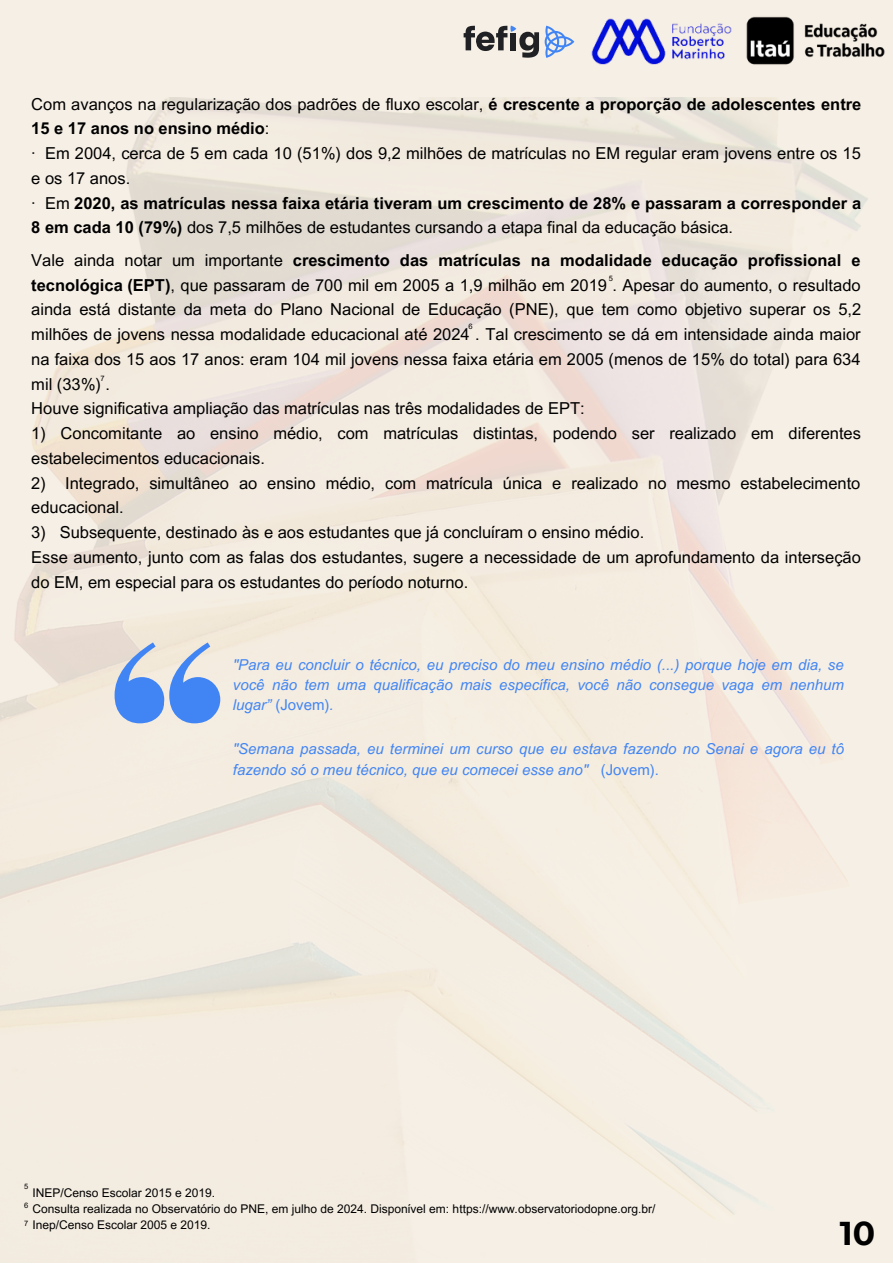
<style>
.page{position:relative;width:893px;height:1264px;background:#fff}
.page>*{position:absolute;margin:0;border:0;box-sizing:border-box;transform-origin:0 0}
.t1{font:700 33px "Montserrat";color:#000}
.t2{font:16.5px/24.8px "Arial MT Pro";color:#000}
.t3{font:700 16.5px/24.8px "Arial MT Pro";color:#000}
.t4{font:italic 15px/20.2px "Arial MT Pro";color:#4185f4;text-align:justify}
.t5{font:12px "Arial MT Pro";color:#000}
.t6{font:7.5px "Arial MT Pro";color:#000}
.s1{font-weight:400}
.s2{font-weight:700}
.s3{font-style:normal}
</style>
<div class="page">
<div style="left:0;top:0;width:892px;height:1262px;background:#f6efe5"></div>
<img style="left:591px;top:18px;width:141px;height:47px">
<svg style="left:463px;top:25px;width:111px;height:33px"></svg>
<img style="left:746px;top:16px;width:139px;height:49px">
<svg style="left:115px;top:642px;width:105px;height:81px"></svg>
<p class="t3" style="left:31px;top:93px;width:831px"><span class="s1">Com avanços na regularização dos padrões de fluxo escolar,</span> é crescente a proporção de adolescentes entre<br>15 e 17 anos no ensino médio<span class="s1">:</span></p>
<p class="t2" style="left:31px;top:143px;width:831px">· Em 2004, cerca de 5 em cada 10 (51%) dos 9,2 milhões de matrículas no EM regular eram jovens entre os 15 e os 17 anos.</p>
<p class="t3" style="left:31px;top:192px;width:831px"><span class="s1">· Em</span> 2020, as matrículas nessa faixa etária tiveram um crescimento de 28% e passaram a corresponder a<br>8 em cada 10 (79%) <span class="s1">dos 7,5 milhões de estudantes cursando a etapa final da educação básica.</span></p>
<p class="t2" style="left:31px;top:250px;width:831px;text-align:justify">Vale ainda notar um importante <span class="s2">crescimento das matrículas na modalidade educação profissional e tecnológica (EPT)</span>, que passaram de 700 mil em 2005 a 1,9 milhão em 2019 . Apesar do aumento, o resultado ainda está distante da meta do Plano Nacional de Educação (PNE), que tem como objetivo superar os 5,2 milhões de jovens nessa modalidade educacional até 2024 . Tal crescimento se dá em intensidade ainda maior na faixa dos 15 aos 17 anos: eram 104 mil jovens nessa faixa etária em 2005 (menos de 15% do total) para 634 mil (33%) .</p>
<p class="t2" style="left:31px;top:398px;width:555px">Houve significativa ampliação das matrículas nas três modalidades de EPT:</p>
<p class="t2" style="left:31px;top:423px;width:831px">1) Concomitante ao ensino médio, com matrículas distintas, podendo ser realizado em diferentes estabelecimentos educacionais.</p>
<p class="t2" style="left:31px;top:472px;width:830px">2) Integrado, simultâneo ao ensino médio, com matrícula única e realizado no mesmo estabelecimento educacional.</p>
<p class="t2" style="left:31px;top:522px;width:614px">3) Subsequente, destinado às e aos estudantes que já concluíram o ensino médio.</p>
<p class="t2" style="left:31px;top:546px;width:831px">Esse aumento, junto com as falas dos estudantes, sugere a necessidade de um aprofundamento da interseção do EM, em especial para os estudantes do período noturno.</p>
<p class="t6" style="left:608px;top:275px;width:6px">5</p>
<p class="t6" style="left:468px;top:324px;width:6px">6</p>
<p class="t6" style="left:100px;top:376px;width:6px">7</p>
<p class="t4" style="left:233px;top:656px;width:612px">"Para eu concluir o técnico, eu preciso do meu ensino médio (...) porque hoje em dia, se você não tem uma qualificação mais específica, você não consegue vaga em nenhum lugar” <span class="s3">(Jovem)</span>.</p>
<p class="t4" style="left:233px;top:741px;width:612px">"Semana passada, eu terminei um curso que eu estava fazendo no Senai e agora eu tô fazendo só o meu técnico, que eu comecei esse ano" <span class="s3">(Jovem).</span></p>
<p class="t6" style="left:24px;top:1183px;width:6px">5</p>
<p class="t6" style="left:24px;top:1202px;width:6px">6</p>
<p class="t6" style="left:24px;top:1220px;width:6px">7</p>
<p class="t5" style="left:33px;top:1188px;width:184px">INEP/Censo Escolar 2015 e 2019.</p>
<p class="t5" style="left:33px;top:1204px;width:624px">Consulta realizada no Observatório do PNE, em julho de 2024. Disponível em: https://www.observatoriodopne.org.br/</p>
<p class="t5" style="left:33px;top:1220px;width:179px">Inep/Censo Escolar 2005 e 2019.</p>
<p class="t1" style="left:839px;top:1212px;width:37px">10</p>
</div>
